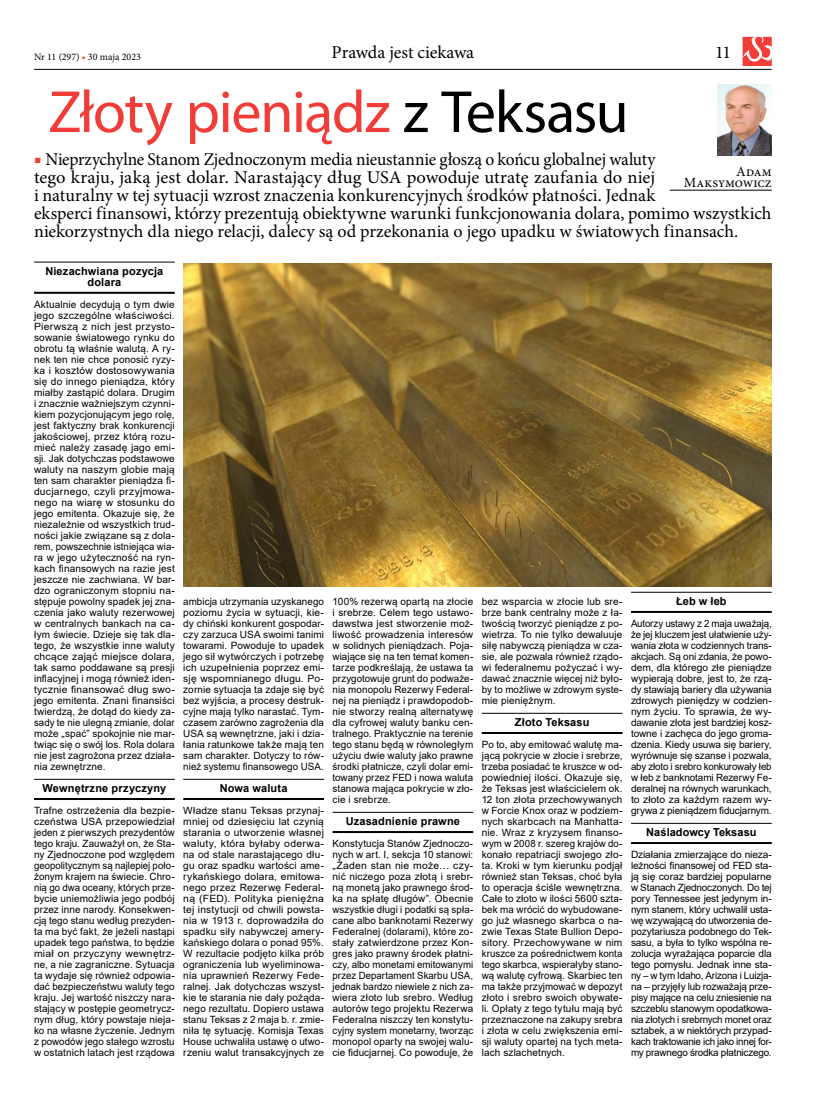
<style>
.page{position:relative;width:820px;height:1106px;background:#fff}
.page>*{position:absolute;margin:0;border:0;box-sizing:border-box;transform-origin:0 0}
.t1{font:60px "Myriad Pro";letter-spacing:-.02em;color:#f13d37}
.t2{font:18px/18px "Minion Pro";letter-spacing:-.015em;color:#000}
.t3{font:14px/11px "Minion Pro";color:#000;text-align:right}
.t4{font:700 11px/11px "Arial";letter-spacing:.01em;color:#000;text-align:center}
.t5{font:10px/11px "Arial";letter-spacing:.005em;color:#000;text-align:justify}
.t6{font:10px "Minion Pro";color:#000}
.s1{color:#f13d37}
.s2{color:#000}
</style>
<div class="page">
<hr style="left:34px;top:262px;width:141px;height:1px;background:#000">
<hr style="left:34px;top:292px;width:141px;height:2px;background:#000">
<hr style="left:34px;top:779px;width:141px;height:1px;background:#000">
<hr style="left:34px;top:798px;width:141px;height:2px;background:#000">
<hr style="left:183px;top:779px;width:141px;height:1px;background:#000">
<hr style="left:183px;top:798px;width:141px;height:2px;background:#000">
<hr style="left:332px;top:812px;width:141px;height:1px;background:#000">
<hr style="left:332px;top:831px;width:141px;height:2px;background:#000">
<hr style="left:481px;top:713px;width:141px;height:1px;background:#000">
<hr style="left:481px;top:732px;width:141px;height:2px;background:#000">
<hr style="left:630px;top:592px;width:141px;height:1px;background:#000">
<hr style="left:630px;top:611px;width:141px;height:2px;background:#000">
<hr style="left:630px;top:823px;width:141px;height:1px;background:#000">
<hr style="left:630px;top:842px;width:141px;height:2px;background:#000">
<hr style="left:669px;top:190px;width:102px;height:1px;background:#000">
<img style="left:717px;top:84px;width:54px;height:71px">
<img style="left:183px;top:263px;width:588px;height:324px">
<hr style="left:34px;top:69px;width:737px;height:1px;background:#000">
<svg style="left:742px;top:37px;width:29px;height:29px"></svg>
<p class="t6" style="left:34px;top:50px;width:108px">Nr 11 (297) <span class="s1">•</span> 30 maja 2023</p>
<h2 class="t2" style="left:331px;top:43px;width:144px">Prawda jest ciekawa</h2>
<h2 class="t2" style="left:714px;top:43px;width:18px">11</h2>
<h1 class="t1" style="left:48px;top:75px;width:581px">Złoty pieniądz <span class="s2">z Teksasu</span></h1>
<p class="t2" style="left:34px;top:150px;width:738px"><span class="s1">■</span> Nieprzychylne Stanom Zjednoczonym media nieustannie głoszą o końcu globalnej waluty<br>tego kraju, jaką jest dolar. Narastający dług USA powoduje utratę zaufania do niej<br>i naturalny w tej sytuacji wzrost znaczenia konkurencyjnych środków płatności. Jednak<br>eksperci finansowi, którzy prezentują obiektywne warunki funkcjonowania dolara, pomimo wszystkich niekorzystnych dla niego relacji, dalecy są od przekonania o jego upadku w światowych finansach.</p>
<h3 class="t3" style="left:683px;top:166px;width:89px">Adam<br>Maksymowicz</h3>
<p class="t4" style="left:45px;top:266px;width:119px">Niezachwiana pozycja dolara</p>
<p class="t5" style="left:34px;top:299px;width:142px">Aktualnie decydują o tym dwie jego szczególne właściwości.<br>Pierwszą z nich jest przysto&shy;sowanie światowego rynku do obrotu tą właśnie walutą. A ry&shy;nek ten nie chce ponosić ryzy&shy;ka i kosztów dostosowywania się do innego pieniądza, który miałby zastąpić dolara. Drugim i znacznie ważniejszym czynni&shy;kiem pozycjonującym jego rolę, jest faktyczny brak konkurencji jakościowej, przez którą rozu&shy;mieć należy zasadę jago emi&shy;sji. Jak dotychczas podstawowe waluty na naszym globie mają ten sam charakter pieniądza fi&shy;ducjarnego, czyli przyjmowa&shy;nego na wiarę w stosunku do jego emitenta. Okazuje się, że niezależnie od wszystkich trud&shy;ności jakie związane są z dola&shy;rem, powszechnie istniejąca wia&shy;ra w jego użyteczność na ryn&shy;kach finansowych na razie jest jeszcze nie zachwiana. W bar&shy;dzo ograniczonym stopniu na&shy;stępuje powolny spadek jej zna&shy;czenia jako waluty rezerwowej w centralnych bankach na ca&shy;łym świecie. Dzieje się tak dla&shy;tego, że wszystkie inne waluty chcące zająć miejsce dolara, tak samo poddawane są presji inflacyjnej i mogą również iden&shy;tycznie finansować dług swo&shy;jego emitenta. Znani finansiści twierdzą, że dotąd do kiedy za&shy;sady te nie ulegną zmianie, dolar może „spać” spokojnie nie mar&shy;twiąc się o swój los. Rola dolara nie jest zagrożona przez działa&shy;nia zewnętrzne.</p>
<p class="t4" style="left:43px;top:783px;width:125px">Wewnętrzne przyczyny</p>
<p class="t5" style="left:34px;top:805px;width:142px">Trafne ostrzeżenia dla bezpie&shy;czeństwa USA przepowiedział jeden z pierwszych prezydentów tego kraju. Zauważył on, że Sta&shy;ny Zjednoczone pod względem geopolitycznym są najlepiej poło&shy;żonym krajem na świecie. Chro&shy;nią go dwa oceany, których prze&shy;bycie uniemożliwia jego podbój przez inne narody. Konsekwen&shy;cją tego stanu według prezyden&shy;ta ma być fakt, że jeżeli nastąpi upadek tego państwa, to będzie miał on przyczyny wewnętrz&shy;ne, a nie zagraniczne. Sytuacja ta wydaje się również odpowia&shy;dać bezpieczeństwu waluty tego kraju. Jej wartość niszczy nara&shy;stający w postępie geometrycz&shy;nym dług, który powstaje nieja&shy;ko na własne życzenie. Jednym z powodów jego stałego wzrostu w ostatnich latach jest rządowa</p>
<p class="t5" style="left:183px;top:596px;width:142px">ambicja utrzymania uzyskanego poziomu życia w sytuacji, kie&shy;dy chiński konkurent gospodar&shy;czy zarzuca USA swoimi tanimi towarami. Powoduje to upadek jego sił wytwórczych i potrzebę ich uzupełnienia poprzez emi&shy;sję wspomnianego długu. Po&shy;zornie sytuacja ta zdaje się być bez wyjścia, a procesy destruk&shy;cyjne mają tylko narastać. Tym&shy;czasem zarówno zagrożenia dla USA są wewnętrzne, jaki i dzia&shy;łania ratunkowe także mają ten sam charakter. Dotyczy to rów&shy;nież systemu finansowego USA.</p>
<p class="t4" style="left:220px;top:783px;width:69px">Nowa waluta</p>
<p class="t5" style="left:183px;top:805px;width:142px">Władze stanu Teksas przynaj&shy;mniej od dziesięciu lat czynią starania o utworzenie własnej waluty, która byłaby oderwa&shy;na od stale narastającego dłu&shy;gu oraz spadku wartości ame&shy;rykańskiego dolara, emitowa&shy;nego przez Rezerwę Federal&shy;ną (FED). Polityka pieniężna tej instytucji od chwili powsta&shy;nia w 1913 r. doprowadziła do spadku siły nabywczej amery&shy;kańskiego dolara o ponad 95%.<br>W rezultacie podjęto kilka prób ograniczenia lub wyeliminowa&shy;nia uprawnień Rezerwy Fede&shy;ralnej. Jak dotychczas wszyst&shy;kie te starania nie dały pożąda&shy;nego rezultatu. Dopiero ustawa stanu Teksas z 2 maja b. r. zmie&shy;niła tę sytuację. Komisja Texas House uchwaliła ustawę o utwo&shy;rzeniu walut transakcyjnych ze</p>
<p class="t5" style="left:332px;top:596px;width:142px">100% rezerwą opartą na złocie i srebrze. Celem tego ustawo&shy;dawstwa jest stworzenie moż&shy;liwość prowadzenia interesów w solidnych pieniądzach. Poja&shy;wiające się na ten temat komen&shy;tarze podkreślają, że ustawa ta przygotowuje grunt do podważe&shy;nia monopolu Rezerwy Federal&shy;nej na pieniądz i prawdopodob&shy;nie stworzy realną alternatywę dla cyfrowej waluty banku cen&shy;tralnego. Praktycznie na terenie tego stanu będą w równoległym użyciu dwie waluty jako prawne środki płatnicze, czyli dolar emi&shy;towany przez FED i nowa waluta stanowa mająca pokrycie w zło&shy;cie i srebrze.</p>
<p class="t4" style="left:345px;top:816px;width:116px">Uzasadnienie prawne</p>
<p class="t5" style="left:332px;top:838px;width:142px">Konstytucja Stanów Zjednoczo&shy;nych w art. I, sekcja 10 stanowi: „Żaden stan nie może… czy&shy;nić niczego poza złotą i srebr&shy;ną monetą jako prawnego środ&shy;ka na spłatę długów”. Obecnie wszystkie długi i podatki są spła&shy;cane albo banknotami Rezerwy Federalnej (dolarami), które zo&shy;stały zatwierdzone przez Kon&shy;gres jako prawny środek płatni&shy;czy, albo monetami emitowanymi przez Departament Skarbu USA, jednak bardzo niewiele z nich za&shy;wiera złoto lub srebro. Według autorów tego projektu Rezerwa Federalna niszczy ten konstytu&shy;cyjny system monetarny, tworząc monopol oparty na swojej walu&shy;cie fiducjarnej. Co powoduje, że</p>
<p class="t5" style="left:481px;top:596px;width:142px">bez wsparcia w złocie lub sre&shy;brze bank centralny może z ła&shy;twością tworzyć pieniądze z po&shy;wietrza. To nie tylko dewaluuje siłę nabywczą pieniądza w cza&shy;sie, ale pozwala również rządo&shy;wi federalnemu pożyczać i wy&shy;dawać znacznie więcej niż było&shy;by to możliwe w zdrowym syste&shy;mie pieniężnym.</p>
<p class="t4" style="left:514px;top:717px;width:76px">Złoto Teksasu</p>
<p class="t5" style="left:481px;top:739px;width:142px">Po to, aby emitować walutę ma&shy;jącą pokrycie w złocie i srebrze, trzeba posiadać te kruszce w od&shy;powiedniej ilości. Okazuje się, że Teksas jest właścicielem ok.<br>12 ton złota przechowywanych w Forcie Knox oraz w podziem&shy;nych skarbcach na Manhatta&shy;nie. Wraz z kryzysem finanso&shy;wym w 2008 r. szereg krajów do&shy;konało repatriacji swojego zło&shy;ta. Kroki w tym kierunku podjął również stan Teksas, choć była to operacja ściśle wewnętrzna.<br>Całe to złoto w ilości 5600 szta&shy;bek ma wrócić do wybudowane&shy;go już własnego skarbca o na&shy;zwie Texas State Bullion Depo&shy;sitory. Przechowywane w nim kruszce za pośrednictwem konta tego skarbca, wspierałyby stano&shy;wą walutę cyfrową. Skarbiec ten ma także przyjmować w depozyt złoto i srebro swoich obywate&shy;li. Opłaty z tego tytułu mają być przeznaczone na zakupy srebra i złota w celu zwiększenia emi&shy;sji waluty opartej na tych meta&shy;lach szlachetnych.</p>
<p class="t4" style="left:676px;top:596px;width:52px">Łeb w łeb</p>
<p class="t5" style="left:630px;top:618px;width:142px">Autorzy ustawy z 2 maja uważają, że jej kluczem jest ułatwienie uży&shy;wania złota w codziennych trans&shy;akcjach. Są oni zdania, że powo&shy;dem, dla którego złe pieniądze wypierają dobre, jest to, że rzą&shy;dy stawiają bariery dla używania zdrowych pieniędzy w codzien&shy;nym życiu. To sprawia, że wy&shy;dawanie złota jest bardziej kosz&shy;towne i zachęca do jego groma&shy;dzenia. Kiedy usuwa się bariery, wyrównuje się szanse i pozwala, aby złoto i srebro konkurowały łeb w łeb z banknotami Rezerwy Fe&shy;deralnej na równych warunkach, to złoto za każdym razem wy&shy;grywa z pieniądzem fiducjarnym.</p>
<p class="t4" style="left:646px;top:827px;width:112px">Naśladowcy Teksasu</p>
<p class="t5" style="left:630px;top:849px;width:142px">Działania zmierzające do nieza&shy;leżności finansowej od FED sta&shy;ją się coraz bardziej popularne w Stanach Zjednoczonych. Do tej pory Tennessee jest jedynym in&shy;nym stanem, który uchwalił usta&shy;wę wzywającą do utworzenia de&shy;pozytariusza podobnego do Tek&shy;sasu, a była to tylko wspólna re&shy;zolucja wyrażająca poparcie dla tego pomysłu. Jednak inne sta&shy;ny – w tym Idaho, Arizona i Luizja&shy;na – przyjęły lub rozważają prze&shy;pisy mające na celu zniesienie na szczeblu stanowym opodatkowa&shy;nia złotych i srebrnych monet oraz sztabek, a w niektórych przypad&shy;kach traktowanie ich jako innej for&shy;my prawnego środka płatniczego.</p>
</div>
